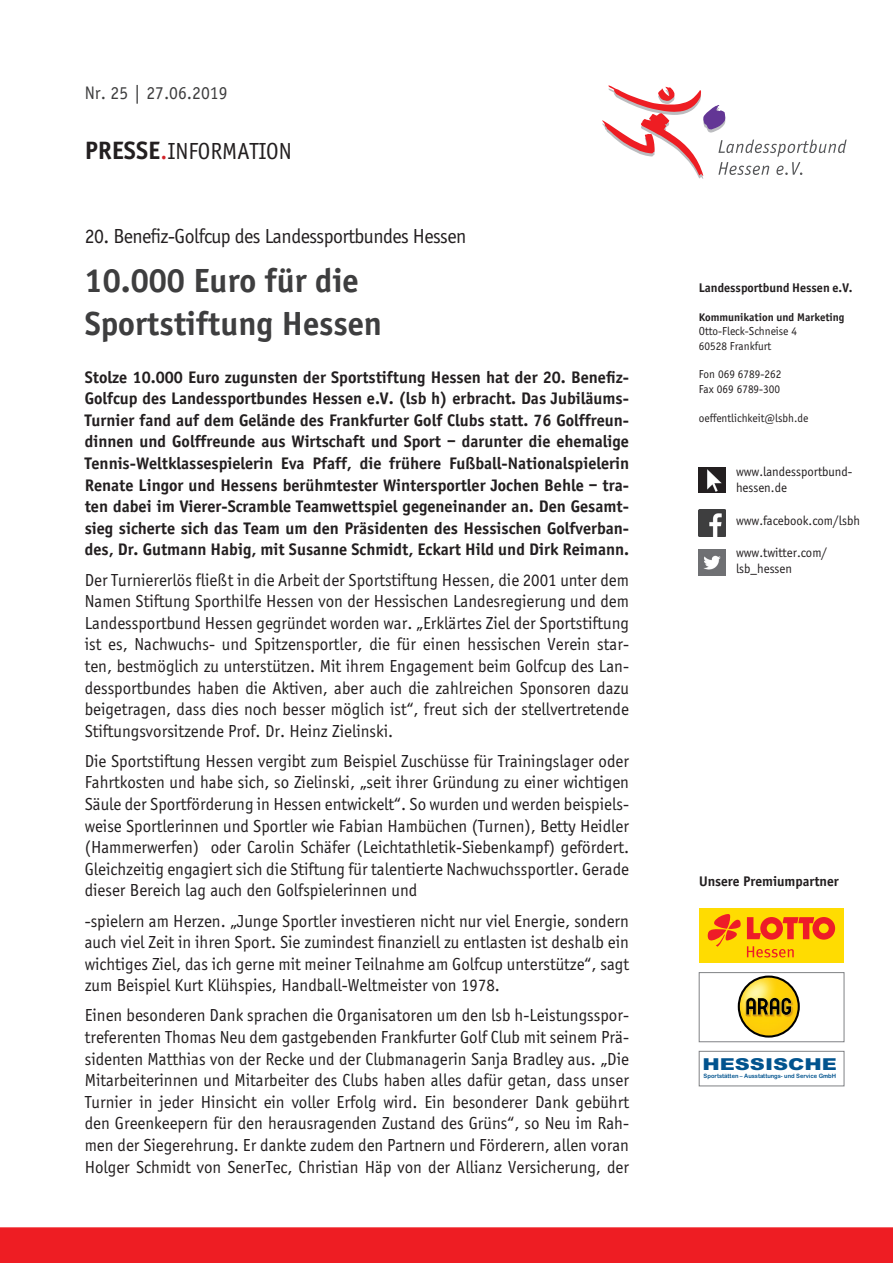
<style>
.page{position:relative;width:893px;height:1263px;background:#fff}
.page>*{position:absolute;margin:0;border:0;box-sizing:border-box;transform-origin:0 0}
.Headline{font:700 36px/43.2px "Sportiv";color:#3e3e3f}
.t1{font:24px "Sportiv";color:#231f20}
.Dachzeile{font:21px "Sportiv";letter-spacing:-.025em;color:#231f20}
.Headline-2{font:18.75px "Sportiv";color:#3e3e3f}
.Grundtext{font:18px/21.6px "Sportiv";color:#231f20;text-align:justify}
.Grundtext-2{font:700 18px/21.6px "Sportiv";color:#231f20;text-align:justify}
.t2{font:900 16.5px "Arial";color:#01538e;scale:1.27 1}
.t3{font:700 15px "Sportiv";color:#231f20}
.t4{font:13.5px/16.2px "Sportiv";color:#231f20}
.t5{font:700 13.5px "Sportiv";color:#231f20}
.t6{font:12px/14.4px "Sportiv";color:#231f20}
.t7{font:700 12px "Sportiv";color:#231f20}
.t8{font:6px "Arial Rounded MT Bold";color:#01538e;scale:.96 1}
.s1{font-weight:700;font-size:27px}
.s2{font-size:27px;color:#d1232a}
</style>
<div class="page">
<div style="left:0;top:1227px;width:893px;height:36px;background:#ee1d23"></div>
<svg style="left:602px;top:85px;width:245px;height:94px"></svg>
<div style="left:699px;top:908px;width:145px;height:54px;background:#ffdc01"></div>
<svg style="left:747px;top:917px;width:88px;height:23px"></svg>
<svg style="left:708px;top:914px;width:33px;height:33px"></svg>
<svg style="left:747px;top:946px;width:47px;height:11px"></svg>
<svg style="left:738px;top:975px;width:62px;height:62px"></svg>
<img style="left:740px;top:978px;width:58px;height:57px;border-radius:29px">
<svg style="left:746px;top:997px;width:45px;height:18px"></svg>
<div style="left:699px;top:972px;width:145px;height:70px;border:1px solid #808285"></div>
<div style="left:699px;top:1051px;width:145px;height:35px;border:1px solid #808285"></div>
<img style="left:699px;top:549px;width:26px;height:27px">
<img style="left:699px;top:510px;width:26px;height:26px">
<img style="left:699px;top:467px;width:26px;height:26px">
<p class="Headline-2" style="left:85px;top:83px;width:144px">Nr. 25 | 27.06.2019</p>
<h2 class="t1" style="left:85px;top:138px;width:209px"><span class="s1">PRESSE</span><span class="s2">.</span>INFORMATION</h2>
<p class="Dachzeile" style="left:85px;top:225px;width:383px">20. Benefiz-Golfcup des Landessportbundes Hessen</p>
<p class="Headline" style="left:85px;top:258px;width:299px">10.000 Euro für die<br>Sportstiftung Hessen</p>
<p class="Grundtext-2" style="left:85px;top:366px;width:546px">Stolze 10.000 Euro zugunsten der Sportstiftung Hessen hat der 20. Benefiz-Golfcup des Landessportbundes Hessen e.V. (lsb h) erbracht. Das Jubiläums-Turnier fand auf dem Gelände des Frankfurter Golf Clubs statt. 76 Golffreun&shy;dinnen und Golffreunde aus Wirtschaft und Sport – darunter die ehemalige Tennis-Weltklassespielerin Eva Pfaff, die frühere Fußball-Nationalspielerin Renate Lingor und Hessens berühmtester Wintersportler Jochen Behle – tra&shy;ten dabei im Vierer-Scramble Teamwettspiel gegeneinander an. Den Gesamt&shy;sieg sicherte sich das Team um den Präsidenten des Hessischen Golfverban&shy;des, Dr. Gutmann Habig, mit Susanne Schmidt, Eckart Hild und Dirk Reimann.</p>
<p class="Grundtext" style="left:85px;top:569px;width:546px">Der Turniererlös fließt in die Arbeit der Sportstiftung Hessen, die 2001 unter dem Namen Stiftung Sporthilfe Hessen von der Hessischen Landesregierung und dem Landessportbund Hessen gegründet worden war. „Erklärtes Ziel der Sportstiftung ist es, Nachwuchs- und Spitzensportler, die für einen hessischen Verein star&shy;ten, bestmöglich zu unterstützen. Mit ihrem Engagement beim Golfcup des Lan&shy;dessportbundes haben die Aktiven, aber auch die zahlreichen Sponsoren dazu beigetragen, dass dies noch besser möglich ist“, freut sich der stellvertretende Stiftungsvorsitzende Prof. Dr. Heinz Zielinski.</p>
<p class="Grundtext" style="left:85px;top:750px;width:546px">Die Sportstiftung Hessen vergibt zum Beispiel Zuschüsse für Trainingslager oder Fahrtkosten und habe sich, so Zielinski, „seit ihrer Gründung zu einer wichtigen Säule der Sportförderung in Hessen entwickelt“. So wurden und werden beispiels&shy;weise Sportlerinnen und Sportler wie Fabian Hambüchen (Turnen), Betty Heidler (Hammerwerfen) oder Carolin Schäfer (Leichtathletik-Siebenkampf) gefördert.<br>Gleichzeitig engagiert sich die Stiftung für talentierte Nachwuchssportler. Gerade dieser Bereich lag auch den Golfspielerinnen und</p>
<p class="Grundtext" style="left:85px;top:910px;width:546px">-spielern am Herzen. „Junge Sportler investieren nicht nur viel Energie, sondern auch viel Zeit in ihren Sport. Sie zumindest finanziell zu entlasten ist deshalb ein wichtiges Ziel, das ich gerne mit meiner Teilnahme am Golfcup unterstütze“, sagt zum Beispiel Kurt Klühspies, Handball-Weltmeister von 1978.</p>
<p class="Grundtext" style="left:85px;top:1005px;width:546px">Einen besonderen Dank sprachen die Organisatoren um den lsb h-Leistungsspor&shy;treferenten Thomas Neu dem gastgebenden Frankfurter Golf Club mit seinem Prä&shy;sidenten Matthias von der Recke und der Clubmanagerin Sanja Bradley aus. „Die Mitarbeiterinnen und Mitarbeiter des Clubs haben alles dafür getan, dass unser Turnier in jeder Hinsicht ein voller Erfolg wird. Ein besonderer Dank gebührt den Greenkeepern für den herausragenden Zustand des Grüns“, so Neu im Rah&shy;men der Siegerehrung. Er dankte zudem den Partnern und Förderern, allen voran Holger Schmidt von SenerTec, Christian Häp von der Allianz Versicherung, der</p>
<p class="t5" style="left:699px;top:280px;width:155px">Landessportbund Hessen e.V.</p>
<p class="t7" style="left:699px;top:310px;width:147px">Kommunikation und Marketing</p>
<p class="t6" style="left:699px;top:324px;width:100px">Otto-Fleck-Schneise 4<br>60528 Frankfurt</p>
<p class="t6" style="left:699px;top:367px;width:84px">Fon 069 6789-262<br>Fax 069 6789-300</p>
<p class="t6" style="left:699px;top:410px;width:111px">oeffentlichkeit@lsbh.de</p>
<p class="t4" style="left:736px;top:464px;width:118px">www.landessportbund&shy;hessen.de</p>
<p class="t4" style="left:736px;top:512px;width:125px">www.facebook.com/lsbh</p>
<p class="t4" style="left:736px;top:545px;width:93px">www.twitter.com/ lsb_hessen</p>
<p class="t3" style="left:699px;top:872px;width:141px">Unsere Premiumpartner</p>
<p class="t2" style="left:702px;top:1052px;width:108px">HESSISCHE</p>
<p class="t8" style="left:704px;top:1072px;width:140px">Sportstätten – Ausstattungs- und Service GmbH</p>
</div>
